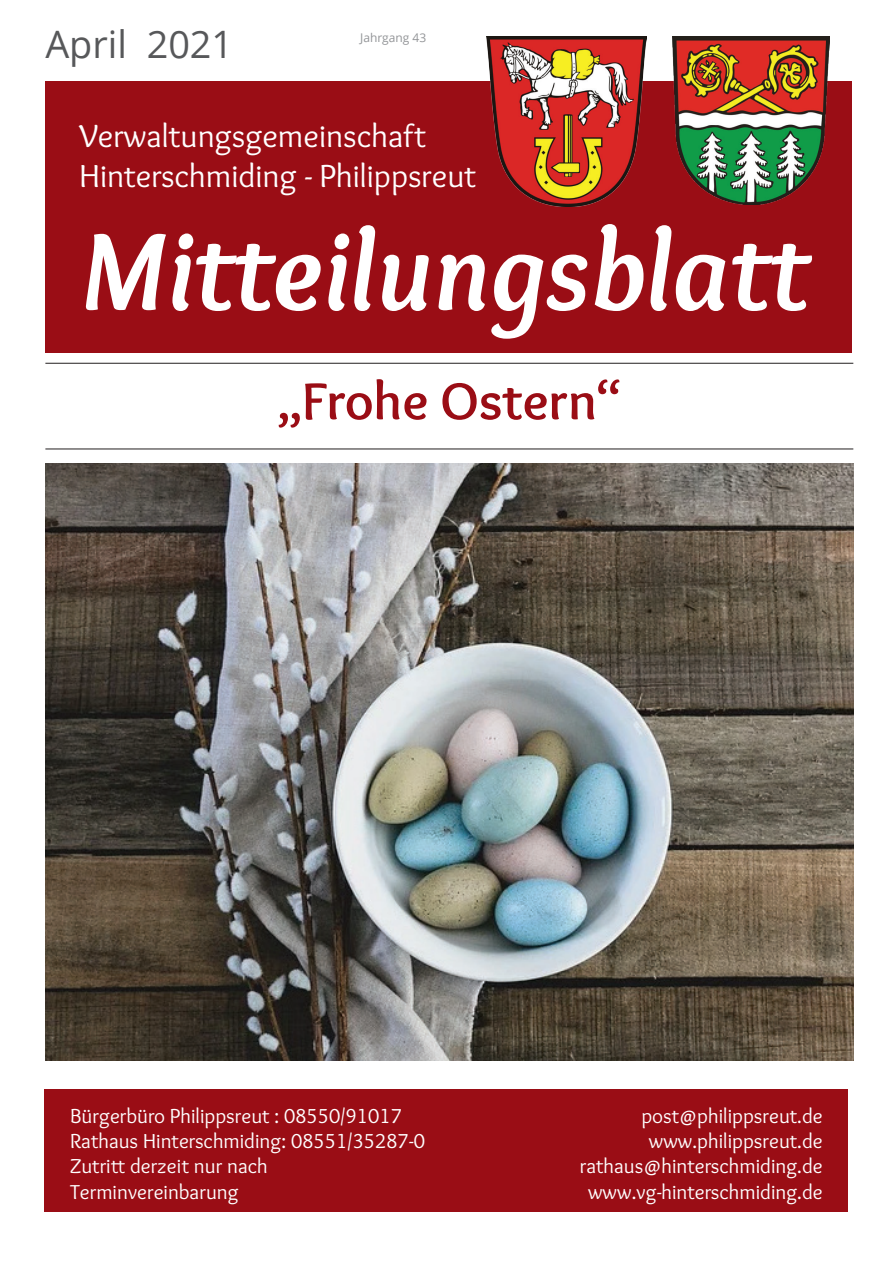
<style>
.page{position:relative;width:893px;height:1263px;background:#fff}
.page>*{position:absolute;margin:0;border:0;box-sizing:border-box;transform-origin:0 0}
.t1{font:italic 700 114px "Overlock";color:#fff}
.t2{font:700 54px "Overlock";color:#9a0d15}
.t3{font:37.8px "Open Sans";color:#57585a}
.t4{font:33px/39.6px "Overlock";color:#fff}
.t5{font:21px/25.2px "Overlock";color:#fff}
.t6{font:12px "Open Sans";color:#939598}
</style>
<div class="page">
<div style="left:45px;top:81px;width:807px;height:271px;background:#9a0d15"></div>
<img style="left:487px;top:36px;width:159px;height:170px">
<img style="left:673px;top:36px;width:156px;height:169px">
<div style="left:45px;top:1089px;width:803px;height:122px;background:#9a0d15"></div>
<hr style="left:45px;top:363px;width:808px;height:1px;background:#231f20">
<hr style="left:45px;top:449px;width:808px;height:1px;background:#231f20">
<img style="left:45px;top:463px;width:808px;height:597px">
<h3 class="t3" style="left:45px;top:19px;width:189px">April 2021</h3>
<p class="t6" style="left:360px;top:30px;width:68px">Jahrgang 43</p>
<h3 class="t4" style="left:79px;top:117px;width:398px">Verwaltungsgemeinschaft<br>Hinterschmiding - Philippsreut</h3>
<h1 class="t1" style="left:79px;top:205px;width:731px">Mitteilungsblatt</h1>
<h2 class="t2" style="left:278px;top:370px;width:345px">„Frohe Ostern“</h2>
<p class="t5" style="left:70px;top:1103px;width:356px">Bürgerbüro Philippsreut : 08550/91017<br>Rathaus Hinterschmiding: 08551/35287-0<br>Zutritt derzeit nur nach<br>Terminvereinbarung</p>
<p class="t5" style="left:580px;top:1103px;width:244px;text-align:right">post@philippsreut.de www.philippsreut.de rathaus@hinterschmiding.de www.vg-hinterschmiding.de</p>
</div>
